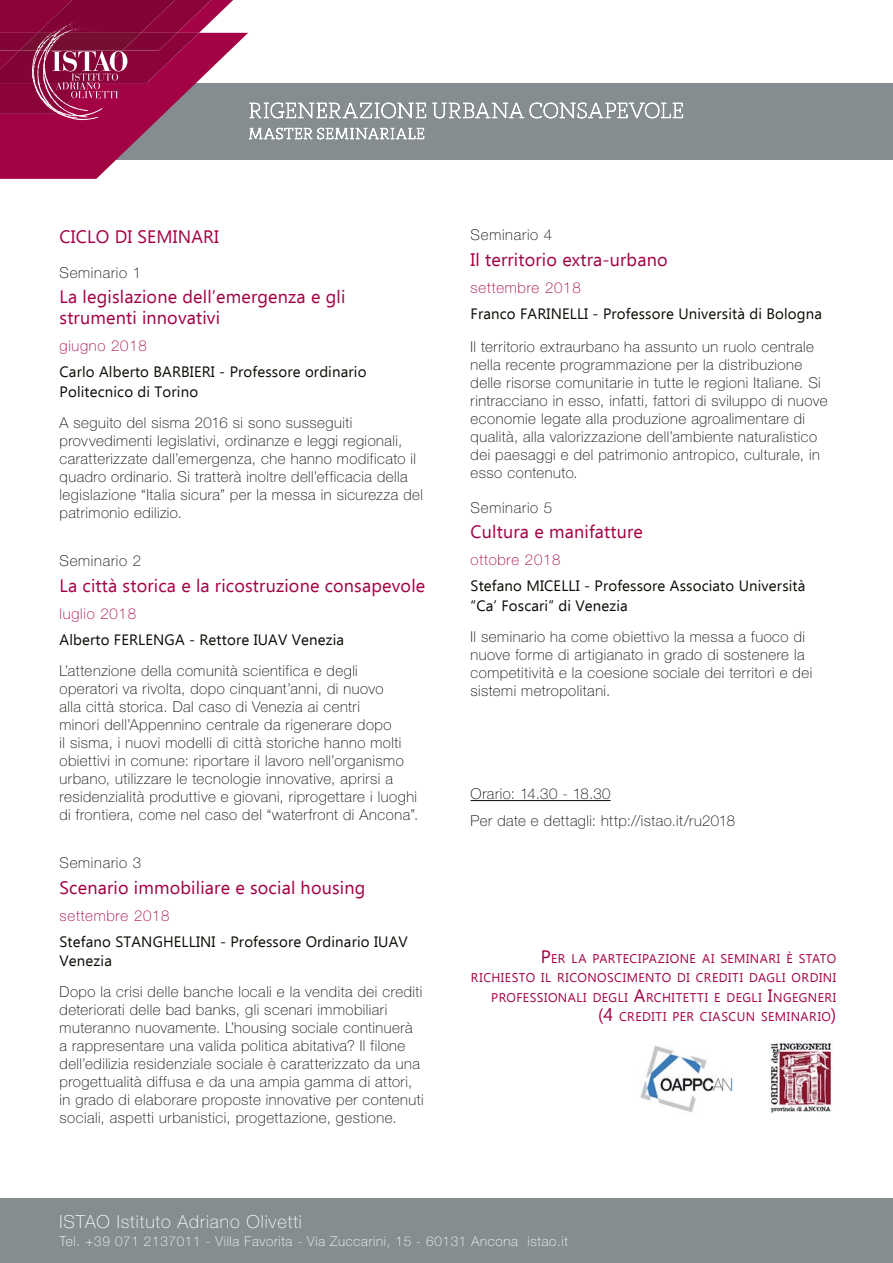
<style>
.page{position:relative;width:893px;height:1263px;background:#fff}
.page>*{position:absolute;margin:0;border:0;box-sizing:border-box;transform-origin:0 0}
.moduli_-_titolo{font:18px/21px "Ebrima";letter-spacing:.01em;color:#a30146}
.fascia-grigia-bassa{font:100 18px "Helvetica Neue";letter-spacing:.05em;color:#fff}
.testo_moduli{font:100 15px/18px "Helvetica Neue";letter-spacing:.035em;color:#0e0b05}
.date{font:100 15px/18px "Helvetica Neue";letter-spacing:.035em;color:#0e0b05}
.relatori{font:15px/19.5px "Ebrima";letter-spacing:.01em;color:#0e0b05}
.date-2{font:100 15px "Helvetica Neue";letter-spacing:.05em;color:#a30146}
.numero_modulo{font:100 15px "Helvetica Neue";letter-spacing:.05em;color:#0e0b05}
.fascia-grigia-bassa-2{font:100 13.5px "Helvetica Neue";letter-spacing:.05em;color:#fff}
.maiuscoletto-crediti{font:12.6px/19.5px "Ebrima";letter-spacing:.04em;color:#a30146;text-align:right}
.s1{font-size:18px}
</style>
<div class="page">
<div style="left:0;top:83px;width:893px;height:77px;background:#858d91"></div>
<svg style="left:432px;top:102px;width:251px;height:17px"></svg>
<svg style="left:0;top:0;width:426px;height:179px"></svg>
<div style="left:0;top:1199px;width:893px;height:64px;background:#858d91"></div>
<hr style="left:471px;top:800px;width:140px;height:1px;background:#0e0b05">
<img style="left:640px;top:1045px;width:93px;height:68px">
<img style="left:770px;top:1042px;width:63px;height:71px">
<p class="moduli_-_titolo" style="left:60px;top:225px;width:161px">CICLO DI SEMINARI</p>
<p class="numero_modulo" style="left:60px;top:264px;width:83px">Seminario 1</p>
<p class="moduli_-_titolo" style="left:60px;top:286px;width:287px">La legislazione dell’emergenza e gli strumenti innovativi</p>
<p class="date-2" style="left:60px;top:337px;width:89px">giugno 2018</p>
<p class="relatori" style="left:60px;top:362px;width:308px">Carlo Alberto BARBIERI - Professore ordinario<br>Politecnico di Torino</p>
<p class="testo_moduli" style="left:60px;top:413px;width:365px">A seguito del sisma 2016 si sono susseguiti provvedimenti legislativi, ordinanze e leggi regionali, caratterizzate dall’emergenza, che hanno modificato il quadro ordinario. Si tratterà inoltre dell’efficacia della legislazione “Italia sicura” per la messa in sicurezza del patrimonio edilizio.</p>
<p class="numero_modulo" style="left:60px;top:552px;width:83px">Seminario 2</p>
<p class="moduli_-_titolo" style="left:60px;top:574px;width:367px">La città storica e la ricostruzione consapevole</p>
<p class="date-2" style="left:60px;top:605px;width:78px">luglio 2018</p>
<p class="relatori" style="left:60px;top:629px;width:286px">Alberto FERLENGA - Rettore IUAV Venezia</p>
<p class="testo_moduli" style="left:60px;top:661px;width:360px">L’attenzione della comunità scientifica e degli operatori va rivolta, dopo cinquant’anni, di nuovo<br>alla città storica. Dal caso di Venezia ai centri<br>minori dell’Appennino centrale da rigenerare dopo<br>il sisma, i nuovi modelli di città storiche hanno molti obiettivi in comune: riportare il lavoro nell’organismo urbano, utilizzare le tecnologie innovative, aprirsi a residenzialità produttive e giovani, riprogettare i luoghi di frontiera, come nel caso del “waterfront di Ancona”.</p>
<p class="numero_modulo" style="left:60px;top:854px;width:83px">Seminario 3</p>
<p class="moduli_-_titolo" style="left:60px;top:876px;width:307px">Scenario immobiliare e social housing</p>
<p class="date-2" style="left:60px;top:907px;width:112px">settembre 2018</p>
<p class="relatori" style="left:60px;top:931px;width:350px">Stefano STANGHELLINI - Professore Ordinario IUAV<br>Venezia</p>
<p class="testo_moduli" style="left:60px;top:983px;width:366px">Dopo la crisi delle banche locali e la vendita dei crediti deteriorati delle bad banks, gli scenari immobiliari muteranno nuovamente. L’housing sociale continuerà a rappresentare una valida politica abitativa? Il filone dell’edilizia residenziale sociale è caratterizzato da una progettualità diffusa e da una ampia gamma di attori, in grado di elaborare proposte innovative per contenuti sociali, aspetti urbanistici, progettazione, gestione.</p>
<p class="numero_modulo" style="left:471px;top:226px;width:83px">Seminario 4</p>
<p class="moduli_-_titolo" style="left:471px;top:248px;width:199px">Il territorio extra-urbano</p>
<p class="date-2" style="left:471px;top:279px;width:112px">settembre 2018</p>
<p class="relatori" style="left:471px;top:303px;width:353px">Franco FARINELLI - Professore Università di Bologna</p>
<p class="date" style="left:471px;top:337px;width:359px">Il territorio extraurbano ha assunto un ruolo centrale nella recente programmazione per la distribuzione delle risorse comunitarie in tutte le regioni Italiane. Si rintracciano in esso, infatti, fattori di sviluppo di nuove economie legate alla produzione agroalimentare di qualità, alla valorizzazione dell’ambiente naturalistico dei paesaggi e del patrimonio antropico, culturale, in esso contenuto.</p>
<p class="numero_modulo" style="left:471px;top:499px;width:83px">Seminario 5</p>
<p class="moduli_-_titolo" style="left:471px;top:521px;width:174px">Cultura e manifatture</p>
<p class="date-2" style="left:471px;top:551px;width:91px">ottobre 2018</p>
<p class="relatori" style="left:471px;top:576px;width:336px">Stefano MICELLI - Professore Associato Università “Ca’ Foscari” di Venezia</p>
<p class="testo_moduli" style="left:471px;top:627px;width:343px">Il seminario ha come obiettivo la messa a fuoco di nuove forme di artigianato in grado di sostenere la competitività e la coesione sociale dei territori e dei sistemi metropolitani.</p>
<p class="testo_moduli" style="left:471px;top:785px;width:142px">Orario: 14.30 - 18.30</p>
<p class="testo_moduli" style="left:471px;top:812px;width:266px">Per date e dettagli: http://istao.it/ru2018</p>
<p class="maiuscoletto-crediti" style="left:471px;top:948px;width:367px"><span class="s1">P</span>ER LA PARTECIPAZIONE AI SEMINARI È STATO<br>RICHIESTO IL RICONOSCIMENTO DI CREDITI DAGLI ORDINI PROFESSIONALI DEGLI <span class="s1">A</span>RCHITETTI E DEGLI <span class="s1">I</span>NGEGNERI<br><span class="s1">(4</span> CREDITI PER CIASCUN SEMINARIO<span class="s1">)</span></p>
<p class="fascia-grigia-bassa" style="left:60px;top:1211px;width:244px">ISTAO Istituto Adriano Olivetti</p>
<p class="fascia-grigia-bassa-2" style="left:60px;top:1233px;width:510px">Tel. +39 071 2137011 - Villa Favorita - Via Zuccarini, 15 - 60131 Ancona istao.it</p>
</div>
